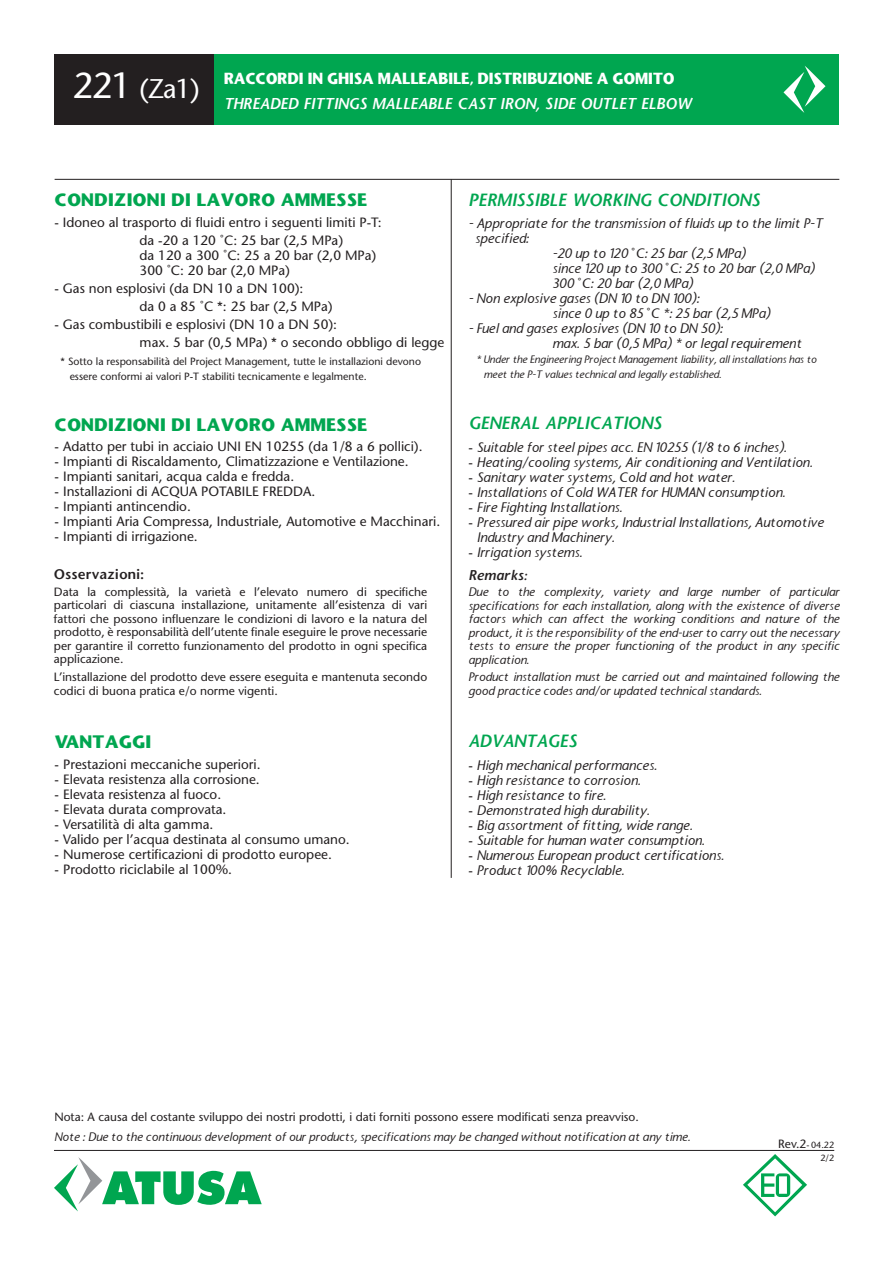
<style>
.page{position:relative;width:893px;height:1263px;background:#fff}
.page>*{position:absolute;margin:0;border:0;box-sizing:border-box;transform-origin:0 0}
.t1{font:500 27px "Stone Sans Std";color:#fff}
.t2{font:700 16.8px "Stone Sans";color:#00a650}
.t3{font:italic 16.8px "Stone Sans Semi Boold";color:#00a650}
.t4{font:italic 15px "Stone Sans Semi Boold";color:#fff}
.t5{font:700 15px "Stone Sans";letter-spacing:-.02em;color:#fff;scale:.94 1}
.t6{font:italic 500 13.5px/15px "Stone Sans";color:#231f20}
.t7{font:500 13.5px/18px "Stone Sans Std";color:#231f20}
.t8{font:13.5px "Stone Sans Semi Boold";color:#231f20}
.t9{font:italic 13.5px "Stone Sans Semi Boold";color:#231f20}
.t10{font:italic 500 12px/13.5px "Stone Sans";color:#231f20;text-align:justify}
.t11{font:500 12px/13.5px "Stone Sans Std";color:#231f20;text-align:justify}
.t12{font:500 10.5px/15px "Stone Sans Std";color:#231f20}
.t13{font:italic 500 10.5px/15px "Stone Sans";color:#231f20}
.t14{font:500 9px/12.8px "Stone Sans Std";color:#231f20;text-align:right}
.s1{font-size:36px}
.s2{font-family:"Stone Sans Std";font-style:normal}
.s3{font-size:12px}
</style>
<div class="page">
<hr style="left:54px;top:1150px;width:780px;height:1px;background:#231f20">
<svg style="left:54px;top:1157px;width:208px;height:54px"></svg>
<svg style="left:743px;top:1154px;width:64px;height:62px"></svg>
<div style="left:54px;top:54px;width:227px;height:70px;background:#231f20"></div>
<div style="left:214px;top:54px;width:625px;height:70px;background:#00a650"></div>
<svg style="left:783px;top:66px;width:42px;height:47px"></svg>
<hr style="left:451px;top:179px;width:1px;height:699px;background:#231f20">
<hr style="left:55px;top:179px;width:784px;height:1px;background:#231f20">
<h1 class="t1" style="left:73px;top:77px;width:128px"><span class="s1">221</span> (Za1)</h1>
<p class="t5" style="left:224px;top:68px;width:481px">RACCORDI IN GHISA MALLEABILE, DISTRIBUZIONE A GOMITO</p>
<p class="t4" style="left:224px;top:94px;width:469px">THREADED FITTINGS MALLEABLE CAST IRON, SIDE OUTLET ELBOW</p>
<p class="t2" style="left:55px;top:189px;width:314px">CONDIZIONI DI LAVORO AMMESSE</p>
<p class="t3" style="left:468px;top:189px;width:293px">PERMISSIBLE WORKING CONDITIONS</p>
<p class="t7" style="left:140px;top:215px;width:244px;text-indent:-85px">- Idoneo al trasporto di fluidi entro i seguenti limiti P-T: da -20 a 120 ˚C: 25 bar (2,5 MPa)</p>
<p class="t7" style="left:140px;top:249px;width:238px;line-height:15px">da 120 a 300 ˚C: 25 a 20 bar (2,0 MPa)<br>300 ˚C: 20 bar (2,0 MPa)</p>
<p class="t7" style="left:140px;top:280px;width:195px;text-indent:-85px">- Gas non esplosivi (da DN 10 a DN 100):<br>da 0 a 85 ˚C *: 25 bar (2,5 MPa)</p>
<p class="t7" style="left:140px;top:316px;width:306px;text-indent:-85px">- Gas combustibili e esplosivi (DN 10 a DN 50):<br>max. 5 bar (0,5 MPa) * o secondo obbligo di legge</p>
<p class="t12" style="left:70px;top:355px;width:353px;text-indent:-9px">* Sotto la responsabilità del Project Management, tutte le installazioni devono essere conformi ai valori P-T stabiliti tecnicamente e legalmente.</p>
<p class="t6" style="left:468px;top:216px;width:356px">- Appropriate for the transmission of fluids up to the limit P-T</p>
<p class="t6" style="left:475px;top:231px;width:55px">specified:</p>
<p class="t6" style="left:552px;top:246px;width:195px">-20 up to 120 <span class="s2">˚</span>C: 25 bar (2,5 MPa)</p>
<p class="t6" style="left:552px;top:261px;width:264px">since 120 up to 300 <span class="s2">˚</span>C: 25 to 20 bar (2,0 MPa)</p>
<p class="t6" style="left:552px;top:276px;width:142px">300 <span class="s2">˚</span>C: 20 bar (2,0 MPa)</p>
<p class="t6" style="left:552px;top:291px;width:220px;text-indent:-84px">- Non explosive gases (DN 10 to DN 100):<br>since 0 up to 85 <span class="s2">˚</span>C *: 25 bar (2,5 MPa)</p>
<p class="t6" style="left:552px;top:321px;width:251px;text-indent:-84px">- Fuel and gases explosives (DN 10 to DN 50):<br>max. 5 bar (0,5 MPa) * or legal requirement</p>
<p class="t13" style="left:484px;top:352px;width:334px;text-indent:-8px">* Under the Engineering Project Management liability, all installations has to meet the P-T values technical and legally established.</p>
<p class="t2" style="left:55px;top:413px;width:314px">CONDIZIONI DI LAVORO AMMESSE</p>
<p class="t7" style="left:55px;top:438px;width:369px">- Adatto per tubi in acciaio UNI EN 10255 (da 1/8 a 6 pollici).</p>
<p class="t7" style="left:55px;top:453px;width:356px">- Impianti di Riscaldamento, Climatizzazione e Ventilazione.</p>
<p class="t7" style="left:55px;top:468px;width:241px">- Impianti sanitari, acqua calda e fredda.</p>
<p class="t7" style="left:55px;top:483px;width:262px">- Installazioni di ACQUA POTABILE FREDDA.</p>
<p class="t7" style="left:55px;top:498px;width:138px">- Impianti antincendio.</p>
<p class="t7" style="left:55px;top:513px;width:387px">- Impianti Aria Compressa, Industriale, Automotive e Macchinari.</p>
<p class="t7" style="left:55px;top:528px;width:145px">- Impianti di irrigazione.</p>
<p class="t8" style="left:54px;top:566px;width:91px">Osservazioni:</p>
<p class="t11" style="left:54px;top:586px;width:375px">Data la complessità, la varietà e l’elevato numero di specifiche particolari di ciascuna installazione, unitamente all’esistenza di vari fattori che possono influenzare le condizioni di lavoro e la natura del prodotto, è responsabilità dell’utente finale eseguire le prove necessarie per garantire il corretto funzionamento del prodotto in ogni specifica applicazione.</p>
<p class="t11" style="left:54px;top:671px;width:375px">L’installazione del prodotto deve essere eseguita e mantenuta secondo codici di buona pratica e/o norme vigenti.</p>
<p class="t2" style="left:55px;top:730px;width:98px">VANTAGGI</p>
<p class="t7" style="left:55px;top:756px;width:208px">- Prestazioni meccaniche superiori.</p>
<p class="t7" style="left:55px;top:771px;width:207px">- Elevata resistenza alla corrosione.</p>
<p class="t7" style="left:55px;top:786px;width:168px">- Elevata resistenza al fuoco.</p>
<p class="t7" style="left:55px;top:801px;width:173px">- Elevata durata comprovata.</p>
<p class="t7" style="left:55px;top:816px;width:160px">- Versatilità di alta gamma.</p>
<p class="t7" style="left:55px;top:831px;width:297px">- Valido per l’acqua destinata al consumo umano.</p>
<p class="t7" style="left:55px;top:846px;width:279px">- Numerose certificazioni di prodotto europee.</p>
<p class="t7" style="left:55px;top:861px;width:179px">- Prodotto riciclabile al 100%.</p>
<p class="t3" style="left:468px;top:412px;width:195px">GENERAL APPLICATIONS</p>
<p class="t6" style="left:468px;top:440px;width:320px"><span class="s2">-</span> Suitable for steel pipes acc. EN 10255 (1/8 to 6 inches).</p>
<p class="t6" style="left:468px;top:455px;width:346px"><span class="s2">-</span> Heating/cooling systems, Air conditioning and Ventilation.</p>
<p class="t6" style="left:468px;top:470px;width:268px"><span class="s2">-</span> Sanitary water systems, Cold and hot water.</p>
<p class="t6" style="left:468px;top:485px;width:318px"><span class="s2">-</span> Installations of Cold WATER for HUMAN consumption.</p>
<p class="t6" style="left:468px;top:500px;width:155px"><span class="s2">-</span> Fire Fighting Installations.</p>
<p class="t6" style="left:477px;top:515px;width:348px;text-indent:-9px"><span class="s2">-</span> Pressured air pipe works, Industrial Installations, Automotive<br>Industry and Machinery.</p>
<p class="t6" style="left:468px;top:545px;width:115px"><span class="s2">-</span> Irrigation systems.</p>
<p class="t9" style="left:468px;top:566px;width:60px">Remarks:</p>
<p class="t10" style="left:468px;top:585px;width:373px">Due to the complexity, variety and large number of particular specifications for each installation, along with the existence of diverse factors which can affect the working conditions and nature of the product, it is the responsibility of the end-user to carry out the necessary tests to ensure the proper functioning of the product in any specific application.</p>
<p class="t10" style="left:468px;top:671px;width:373px">Product installation must be carried out and maintained following the good practice codes and/or updated technical standards.</p>
<p class="t3" style="left:468px;top:730px;width:110px">ADVANTAGES</p>
<p class="t6" style="left:468px;top:758px;width:190px"><span class="s2">-</span> High mechanical performances.</p>
<p class="t6" style="left:468px;top:773px;width:174px"><span class="s2">-</span> High resistance to corrosion.</p>
<p class="t6" style="left:468px;top:788px;width:139px"><span class="s2">-</span> High resistance to fire.</p>
<p class="t6" style="left:468px;top:803px;width:183px"><span class="s2">-</span> Demonstrated high durability.</p>
<p class="t6" style="left:468px;top:818px;width:226px"><span class="s2">-</span> Big assortment of fitting, wide range.</p>
<p class="t6" style="left:468px;top:833px;width:238px"><span class="s2">-</span> Suitable for human water consumption.</p>
<p class="t6" style="left:468px;top:848px;width:257px"><span class="s2">-</span> Numerous European product certifications.</p>
<p class="t6" style="left:468px;top:863px;width:157px"><span class="s2">-</span> Product 100% Recyclable.</p>
<p class="t11" style="left:54px;top:1111px;width:586px">Nota: A causa del costante sviluppo dei nostri prodotti, i dati forniti possono essere modificati senza preavviso.</p>
<p class="t10" style="left:54px;top:1130px;width:637px">Note : Due to the continuous development of our products, specifications may be changed without notification at any time.</p>
<p class="t14" style="left:778px;top:1139px;width:57px"><span class="s3">Rev.2</span>- 04.22<br>2/2</p>
</div>
